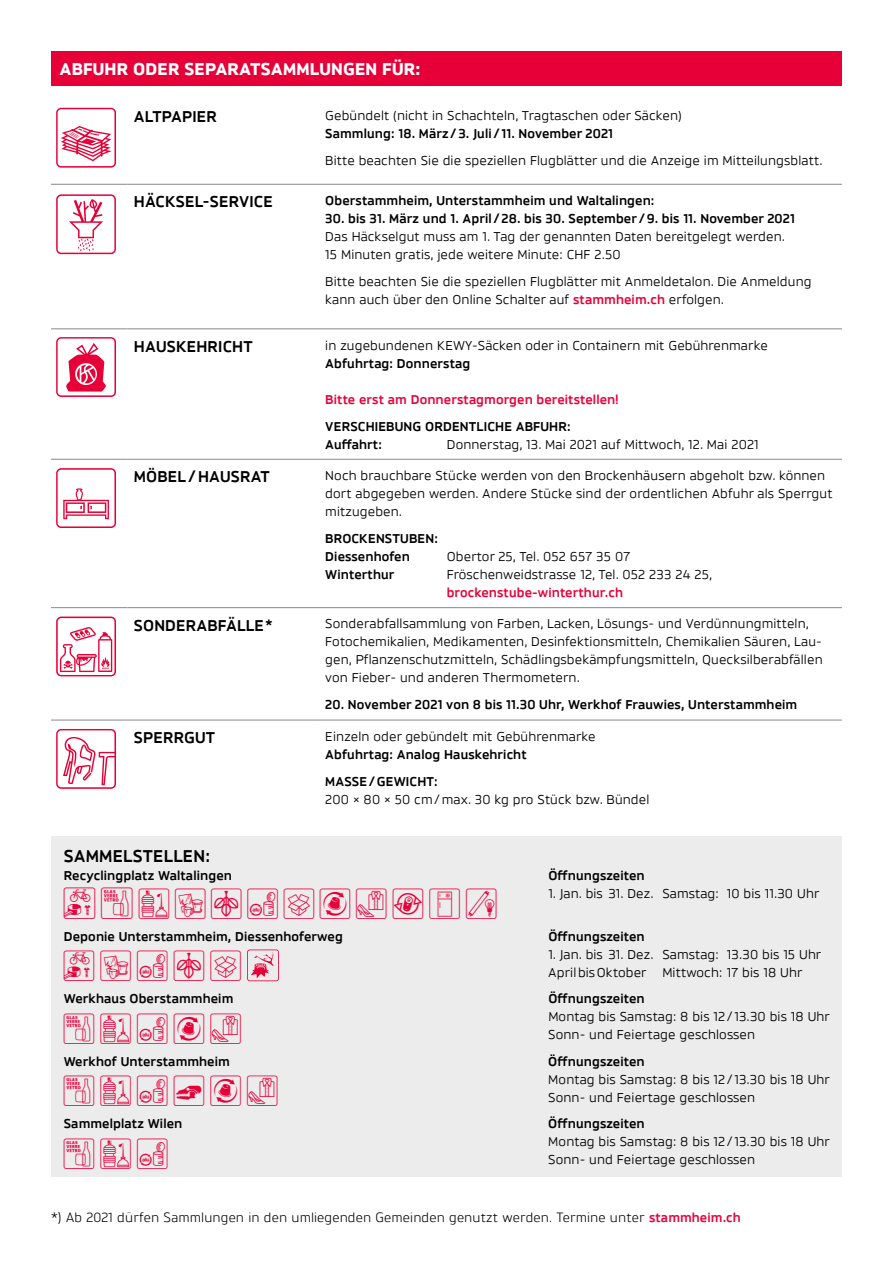
<style>
.page{position:relative;width:893px;height:1263px;background:#fff}
.page>*{position:absolute;margin:0;border:0;box-sizing:border-box;transform-origin:0 0}
.t1{font:85.5px "Pikto RECYCLING rund";color:#e70038}
.t2{font:43.5px "Pikto RECYCLING rund";letter-spacing:.01em;color:#e70038}
.t3{font:800 18px "Brokman";letter-spacing:.01em;color:#fff}
.t4{font:700 18px "Brokman";letter-spacing:.01em;color:#000}
.t5{font:700 16.5px "Brokman";letter-spacing:.01em;color:#000}
.t6{font:13.5px/18px "Brokman";letter-spacing:.01em;color:#000}
.t7{font:700 13.5px/18px "Brokman";letter-spacing:.01em;color:#000}
.t8{font:13.5px "Triumph Brokman";letter-spacing:.01em;color:#000}
.t9{font:700 13.5px "Brokman";letter-spacing:.01em;color:#e70038}
.s1{font-weight:700;color:#e70038}
.s2{font-size:45px}
.s3{font-family:"Brokman";font-weight:700;color:#e70038}
</style>
<div class="page">
<div style="left:51px;top:51px;width:791px;height:35px;background:#e70038"></div>
<hr style="left:51px;top:184px;width:77px;height:1px;background:#878988">
<hr style="left:128px;top:184px;width:191px;height:1px;background:#878988">
<hr style="left:319px;top:184px;width:523px;height:1px;background:#878988">
<hr style="left:51px;top:328px;width:77px;height:1px;background:#878988">
<hr style="left:128px;top:328px;width:191px;height:1px;background:#878988">
<hr style="left:319px;top:328px;width:523px;height:1px;background:#878988">
<hr style="left:51px;top:459px;width:77px;height:1px;background:#878988">
<hr style="left:128px;top:459px;width:191px;height:1px;background:#878988">
<hr style="left:319px;top:459px;width:523px;height:1px;background:#878988">
<hr style="left:51px;top:607px;width:77px;height:1px;background:#878988">
<hr style="left:128px;top:607px;width:191px;height:1px;background:#878988">
<hr style="left:319px;top:607px;width:523px;height:1px;background:#878988">
<hr style="left:51px;top:720px;width:77px;height:1px;background:#878988">
<hr style="left:128px;top:720px;width:191px;height:1px;background:#878988">
<hr style="left:319px;top:720px;width:523px;height:1px;background:#878988">
<svg style="left:56px;top:194px;width:60px;height:60px"></svg>
<div style="left:51px;top:836px;width:791px;height:341px;background:#ececec"></div>
<svg style="left:247px;top:949px;width:32px;height:32px"></svg>
<h3 class="t3" style="left:60px;top:58px;width:362px">ABFUHR ODER SEPARATSAMMLUNGEN FÜR:</h3>
<h1 class="t1" style="left:56px;top:88px;width:73px">H</h1>
<p class="t5" style="left:134px;top:106px;width:85px">ALTPAPIER</p>
<p class="t6" style="left:325px;top:106px;width:358px">Gebündelt (nicht in Schachteln, Tragtaschen oder Säcken)</p>
<p class="t7" style="left:325px;top:124px;width:289px">Sammlung: 18. März / 3. Juli / 11. November 2021</p>
<p class="t6" style="left:325px;top:151px;width:499px">Bitte beachten Sie die speziellen Flugblätter und die Anzeige im Mitteilungsblatt.</p>
<p class="t5" style="left:134px;top:192px;width:140px">HÄCKSEL-SERVICE</p>
<p class="t7" style="left:325px;top:192px;width:331px">Oberstammheim, Unterstammheim und Waltalingen:</p>
<p class="t7" style="left:325px;top:210px;width:471px">30. bis 31. März und 1. April / 28. bis 30. September / 9. bis 11. November 2021</p>
<p class="t6" style="left:325px;top:228px;width:461px">Das Häckselgut muss am 1. Tag der genannten Daten bereitgelegt werden.<br>15 Minuten gratis, jede weitere Minute: CHF 2.50</p>
<p class="t6" style="left:325px;top:273px;width:488px">Bitte beachten Sie die speziellen Flugblätter mit Anmeldetalon. Die Anmeldung kann auch über den Online Schalter auf <span class="s1">stammheim.ch</span> erfolgen.</p>
<h1 class="t1" style="left:56px;top:317px;width:73px">L</h1>
<p class="t5" style="left:134px;top:336px;width:120px">HAUSKEHRICHT</p>
<p class="t6" style="left:325px;top:336px;width:444px">in zugebundenen KEWY-Säcken oder in Containern mit Gebührenmarke</p>
<p class="t7" style="left:325px;top:354px;width:146px">Abfuhrtag: Donnerstag</p>
<p class="t9" style="left:325px;top:391px;width:295px">Bitte erst am Donnerstagmorgen bereitstellen!</p>
<p class="t7" style="left:325px;top:417px;width:247px">VERSCHIEBUNG ORDENTLICHE ABFUHR:<br>Auffahrt:</p>
<p class="t6" style="left:447px;top:435px;width:313px">Donnerstag, 13. Mai 2021 auf Mittwoch, 12. Mai 2021</p>
<h1 class="t1" style="left:56px;top:448px;width:73px">B</h1>
<p class="t5" style="left:134px;top:467px;width:137px">MÖBEL / HAUSRAT</p>
<p class="t6" style="left:325px;top:466px;width:509px">Noch brauchbare Stücke werden von den Brockenhäusern abgeholt bzw. können dort abgegeben werden. Andere Stücke sind der ordentlichen Abfuhr als Sperrgut mitzugeben.</p>
<p class="t7" style="left:325px;top:530px;width:114px">BROCKENSTUBEN:<br>Diessenhofen</p>
<p class="t6" style="left:447px;top:547px;width:185px">Obertor 25, Tel. 052 657 35 07</p>
<p class="t7" style="left:325px;top:566px;width:71px">Winterthur</p>
<p class="t6" style="left:447px;top:565px;width:267px">Fröschenweidstrasse 12, Tel. 052 233 24 25,</p>
<p class="t9" style="left:447px;top:584px;width:178px">brockenstube-winterthur.ch</p>
<h1 class="t1" style="left:56px;top:597px;width:73px">F</h1>
<p class="t5" style="left:134px;top:615px;width:140px">SONDERABFÄLLE*</p>
<p class="t6" style="left:325px;top:615px;width:499px">Sonderabfallsammlung von Farben, Lacken, Lösungs- und Verdünnungmitteln, Fotochemikalien, Medikamenten, Desinfektionsmitteln, Chemikalien Säuren, Lau&shy;gen, Pflanzenschutzmitteln, Schädlingsbekämpfungsmitteln, Quecksilberabfällen von Fieber- und anderen Thermometern.</p>
<p class="t7" style="left:325px;top:696px;width:473px">20. November 2021 von 8 bis 11.30 Uhr, Werkhof Frauwies, Unterstammheim</p>
<h1 class="t1" style="left:56px;top:709px;width:73px">Q</h1>
<p class="t5" style="left:134px;top:727px;width:83px">SPERRGUT</p>
<p class="t6" style="left:325px;top:727px;width:272px">Einzeln oder gebündelt mit Gebührenmarke</p>
<p class="t7" style="left:325px;top:741px;width:203px;line-height:27px">Abfuhrtag: Analog Hauskehricht<br>MASSE / GEWICHT:</p>
<p class="t6" style="left:325px;top:790px;width:326px">200 × 80 × 50 cm / max. 30 kg pro Stück bzw. Bündel</p>
<h3 class="t4" style="left:64px;top:845px;width:148px">SAMMELSTELLEN:</h3>
<p class="t7" style="left:64px;top:867px;width:170px">Recyclingplatz Waltalingen</p>
<p class="t7" style="left:548px;top:867px;width:98px">Öffnungszeiten</p>
<p class="t6" style="left:548px;top:885px;width:273px">1. Jan. bis 31. Dez. Samstag: 10 bis 11.30 Uhr</p>
<h2 class="t2" style="left:64px;top:878px;width:440px"><span class="s2">EU</span>MWDDNIXFLJ</h2>
<p class="t7" style="left:64px;top:927px;width:281px">Deponie Unterstammheim, Diessenhoferweg</p>
<p class="t7" style="left:548px;top:927px;width:98px">Öffnungszeiten</p>
<p class="t6" style="left:548px;top:945px;width:274px">1. Jan. bis 31. Dez. Samstag: 13.30 bis 15 Uhr</p>
<h2 class="t2" style="left:64px;top:941px;width:184px">EWDDN</h2>
<p class="t6" style="left:548px;top:963px;width:256px">April bis Oktober Mittwoch: 17 bis 18 Uhr</p>
<p class="t7" style="left:64px;top:990px;width:171px">Werkhaus Oberstammheim</p>
<p class="t7" style="left:548px;top:990px;width:98px">Öffnungszeiten</p>
<p class="t6" style="left:548px;top:1008px;width:283px">Montag bis Samstag: 8 bis 12 / 13.30 bis 18 Uhr</p>
<h2 class="t2" style="left:64px;top:1003px;width:184px">UMDIX</h2>
<p class="t6" style="left:548px;top:1026px;width:208px">Sonn- und Feiertage geschlossen</p>
<p class="t7" style="left:64px;top:1052px;width:168px">Werkhof Unterstammheim</p>
<p class="t7" style="left:548px;top:1052px;width:98px">Öffnungszeiten</p>
<p class="t6" style="left:548px;top:1070px;width:283px">Montag bis Samstag: 8 bis 12 / 13.30 bis 18 Uhr</p>
<h2 class="t2" style="left:64px;top:1066px;width:221px">UMDJIX</h2>
<p class="t6" style="left:548px;top:1088px;width:208px">Sonn- und Feiertage geschlossen</p>
<p class="t7" style="left:64px;top:1115px;width:120px">Sammelplatz Wilen</p>
<p class="t7" style="left:548px;top:1115px;width:98px">Öffnungszeiten</p>
<p class="t6" style="left:548px;top:1133px;width:283px">Montag bis Samstag: 8 bis 12 / 13.30 bis 18 Uhr</p>
<h2 class="t2" style="left:64px;top:1128px;width:111px">UMD</h2>
<p class="t6" style="left:548px;top:1151px;width:208px">Sonn- und Feiertage geschlossen</p>
<p class="t8" style="left:51px;top:1209px;width:691px">*) Ab 2021 dürfen Sammlungen in den umliegenden Gemeinden genutzt werden. Termine unter <span class="s3">stammheim.ch</span></p>
</div>
